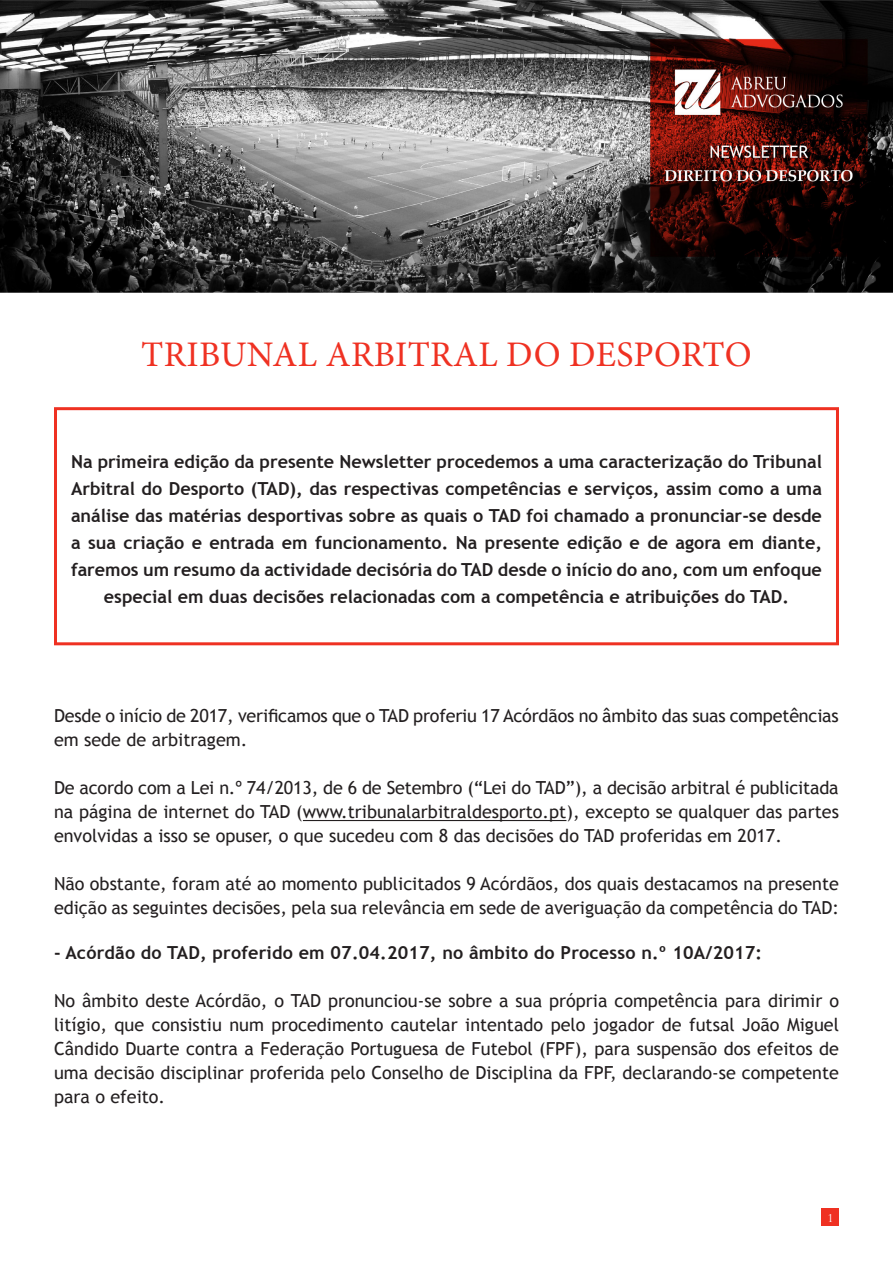
<style>
.page{position:relative;width:893px;height:1263px;background:#fff}
.page>*{position:absolute;margin:0;border:0;box-sizing:border-box;transform-origin:0 0}
.t1{font:36px "Minion Pro";letter-spacing:.01em;color:#ef3122}
.t2{font:18px/24px "Trebuchet MS";color:#231f20}
.t3{font:700 18px/27px "Trebuchet MS";color:#231f20;text-align:center}
.t4{font:10.5px "Trajan Pro";color:#fff}
</style>
<div class="page">
<div style="left:822px;top:1209px;width:17px;height:17px;background:#ef3122"></div>
<hr style="left:303px;top:820px;width:263px;height:1px;background:#231f20">
<img style="left:0;top:0;width:893px;height:293px">
<div style="left:54px;top:407px;width:785px;height:238px;border:3px solid #ef3122"></div>
<p class="t1" style="left:141px;top:331px;width:612px">TRIBUNAL ARBITRAL DO DESPORTO</p>
<p class="t3" style="left:71px;top:448px;width:752px">Na primeira edição da presente Newsletter procedemos a uma caracterização do Tribunal Arbitral do Desporto (TAD), das respectivas competências e serviços, assim como a uma análise das matérias desportivas sobre as quais o TAD foi chamado a pronunciar-se desde a sua criação e entrada em funcionamento. Na presente edição e de agora em diante, faremos um resumo da actividade decisória do TAD desde o início do ano, com um enfoque especial em duas decisões relacionadas com a competência e atribuições do TAD.</p>
<p class="t2" style="left:54px;top:704px;width:786px">Desde o início de 2017, verificamos que o TAD proferiu 17 Acórdãos no âmbito das suas competências em sede de arbitragem.</p>
<p class="t2" style="left:54px;top:776px;width:786px;text-align:justify">De acordo com a Lei n.º 74/2013, de 6 de Setembro (“Lei do TAD”), a decisão arbitral é publicitada na página de internet do TAD (www.tribunalarbitraldesporto.pt), excepto se qualquer das partes envolvidas a isso se opuser, o que sucedeu com 8 das decisões do TAD proferidas em 2017.</p>
<p class="t2" style="left:54px;top:872px;width:786px">Não obstante, foram até ao momento publicitados 9 Acórdãos, dos quais destacamos na presente edição as seguintes decisões, pela sua relevância em sede de averiguação da competência do TAD:</p>
<p class="t3" style="left:54px;top:939px;width:710px">- Acórdão do TAD, proferido em 07.04.2017, no âmbito do Processo n.º 10A/2017:</p>
<p class="t2" style="left:54px;top:989px;width:786px;text-align:justify">No âmbito deste Acórdão, o TAD pronunciou-se sobre a sua própria competência para dirimir o litígio, que consistiu num procedimento cautelar intentado pelo jogador de futsal João Miguel Cândido Duarte contra a Federação Portuguesa de Futebol (FPF), para suspensão dos efeitos de uma decisão disciplinar proferida pelo Conselho de Disciplina da FPF, declarando-se competente para o efeito.</p>
<p class="t4" style="left:827px;top:1211px;width:7px">1</p>
</div>
